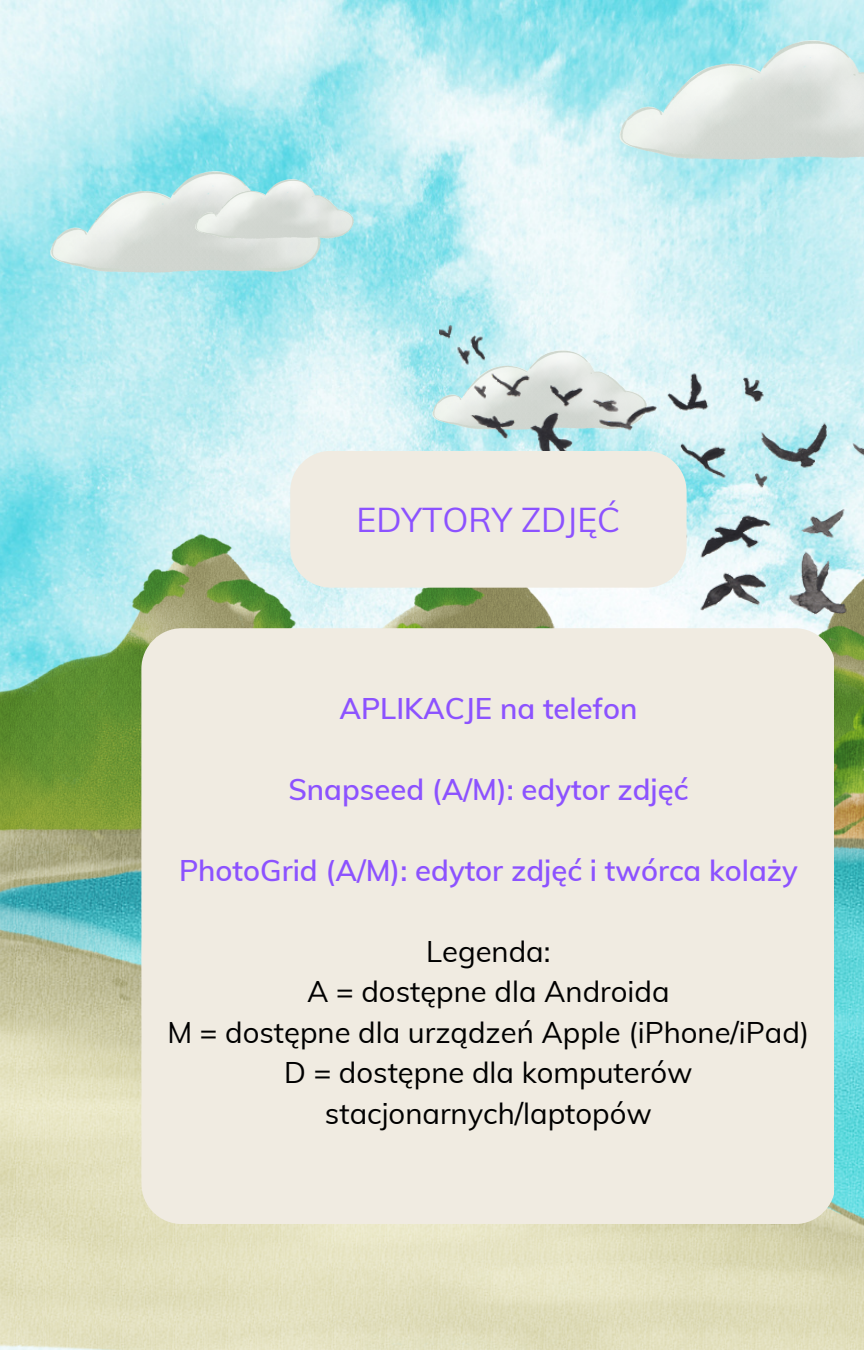
<style>
.page{position:relative;width:864px;height:1350px;background:#fff}
.page>*{position:absolute;margin:0;border:0;box-sizing:border-box;transform-origin:0 0}
.t1{font:33.75px "Muli";color:#8c52ff}
.t2{font:29.25px/40.5px "Muli";color:#000;text-align:center}
.t3{font:600 29.25px "Muli";color:#8c52ff}
</style>
<div class="page">
<img style="left:0;top:0;width:864px;height:535px">
<img style="left:0;top:535px;width:439px;height:87px">
<img style="left:0;top:622px;width:864px;height:728px">
<img style="left:51px;top:171px;width:270px;height:101px">
<img style="left:432px;top:351px;width:7px;height:79px">
<img style="left:439px;top:323px;width:425px;height:312px">
<img style="left:195px;top:180px;width:159px;height:59px">
<img style="left:619px;top:40px;width:245px;height:120px">
<div style="left:290px;top:451px;width:397px;height:137px;background:#f0ebe1"></div>
<div style="left:141px;top:628px;width:693px;height:596px;background:#f0ebe1"></div>
<p class="t1" style="left:357px;top:498px;width:265px">EDYTORY ZDJĘĆ</p>
<p class="t3" style="left:339px;top:689px;width:300px">APLIKACJE na telefon</p>
<p class="t3" style="left:288px;top:770px;width:401px">Snapseed (A/M): edytor zdjęć</p>
<p class="t3" style="left:179px;top:851px;width:620px">PhotoGrid (A/M): edytor zdjęć i twórca kolaży</p>
<p class="t2" style="left:168px;top:931px;width:643px">Legenda:<br>A = dostępne dla Androida<br>M = dostępne dla urządzeń Apple (iPhone/iPad)<br>D = dostępne dla komputerów stacjonarnych/laptopów</p>
</div>
